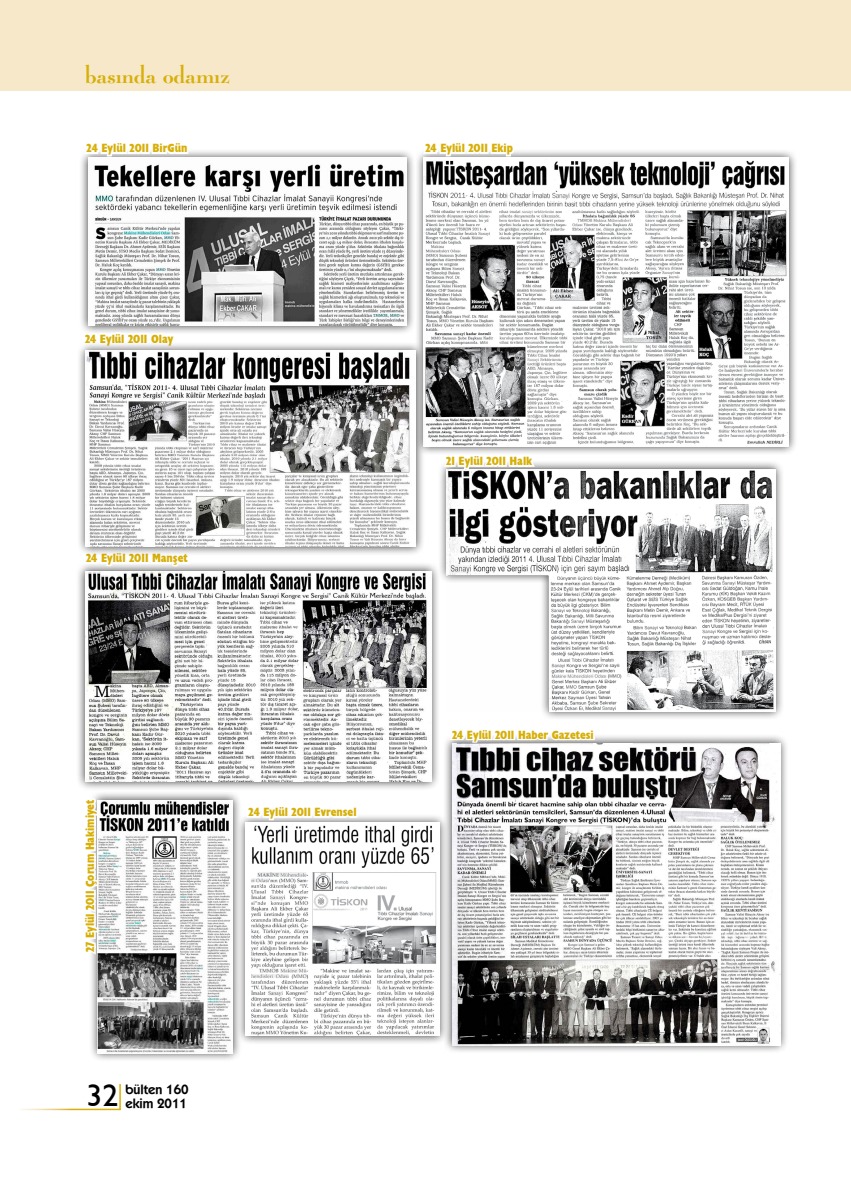
<style>
.page{position:relative;width:851px;height:1191px;background:#fff}
.page>*{position:absolute;margin:0;border:0;box-sizing:border-box;transform-origin:0 0}
.t1{font:31.5px "Humanist 521 BT";color:#000}
.t2{font:24px "Lucian BT";letter-spacing:-.01em;color:#d7af07}
.t3{font:600 13.5px/13.5px "Kabel IT Cby BT";color:#000}
.t4{font:700 condensed 12px "Humanist 521 BT Xtra";color:#d7af07}
</style>
<div class="page">
<div style="left:0;top:0;width:850px;height:91px;background:#f6e8c9"></div>
<hr style="left:119px;top:1084px;width:2px;height:25px;background:#d7af07">
<hr style="left:20px;top:1108px;width:101px;height:2px;background:#fff">
<div style="left:79px;top:148px;width:336px;height:187px;background:#000;opacity:.75"></div>
<img style="left:88px;top:157px;width:318px;height:168px">
<div style="left:414px;top:148px;width:383px;height:307px;background:#000;opacity:.75"></div>
<img style="left:423px;top:157px;width:365px;height:289px">
<div style="left:443px;top:734px;width:346px;height:320px;background:#000;opacity:.75"></div>
<img style="left:452px;top:743px;width:328px;height:302px">
<div style="left:76px;top:562px;width:364px;height:228px;background:#000;opacity:.75"></div>
<img style="left:85px;top:571px;width:346px;height:210px">
<div style="left:88px;top:791px;width:154px;height:271px;background:#000;opacity:.75"></div>
<img style="left:97px;top:800px;width:135px;height:253px">
<svg style="left:81px;top:148px;width:109px;height:22px"></svg>
<div style="left:236px;top:813px;width:212px;height:232px;background:#000;opacity:.75"></div>
<img style="left:246px;top:822px;width:193px;height:213px">
<svg style="left:243px;top:813px;width:114px;height:49px"></svg>
<svg style="left:420px;top:148px;width:96px;height:22px"></svg>
<svg style="left:80px;top:325px;width:97px;height:10px"></svg>
<svg style="left:88px;top:795px;width:28px;height:162px"></svg>
<svg style="left:81px;top:562px;width:110px;height:17px"></svg>
<div style="left:77px;top:342px;width:348px;height:214px;background:#000;opacity:.75"></div>
<img style="left:86px;top:351px;width:329px;height:195px">
<div style="left:437px;top:459px;width:347px;height:261px;background:#000;opacity:.75"></div>
<img style="left:446px;top:467px;width:328px;height:244px">
<svg style="left:440px;top:449px;width:97px;height:34px"></svg>
<svg style="left:446px;top:734px;width:151px;height:22px"></svg>
<h2 class="t2" style="left:85px;top:59px;width:146px">basında odamız</h2>
<p class="t4" style="left:87px;top:141px;width:102px">24 Eylül 2011 BirGün</p>
<p class="t4" style="left:425px;top:141px;width:89px">24 Eylül 2011 Ekip</p>
<p class="t4" style="left:85px;top:331px;width:90px">24 Eylül 2011 Olay</p>
<p class="t4" style="left:86px;top:550px;width:103px">24 Eylül 2011 Manşet</p>
<p class="t4" style="left:83px;top:952px;width:154px;rotate:-90deg">27 Eylül 2011 Çorum Hakimiyet</p>
<h1 class="t1" style="left:86px;top:1076px;width:33px">32</h1>
<p class="t3" style="left:125px;top:1082px;width:65px">bülten 160 ekim 2011</p>
<p class="t4" style="left:248px;top:804px;width:110px">24 Eylül 2011 Evrensel</p>
<p class="t4" style="left:446px;top:454px;width:87px">21 Eylül 2011 Halk</p>
<p class="t4" style="left:452px;top:727px;width:143px">24 Eylül 2011 Haber Gazetesi</p>
</div>
